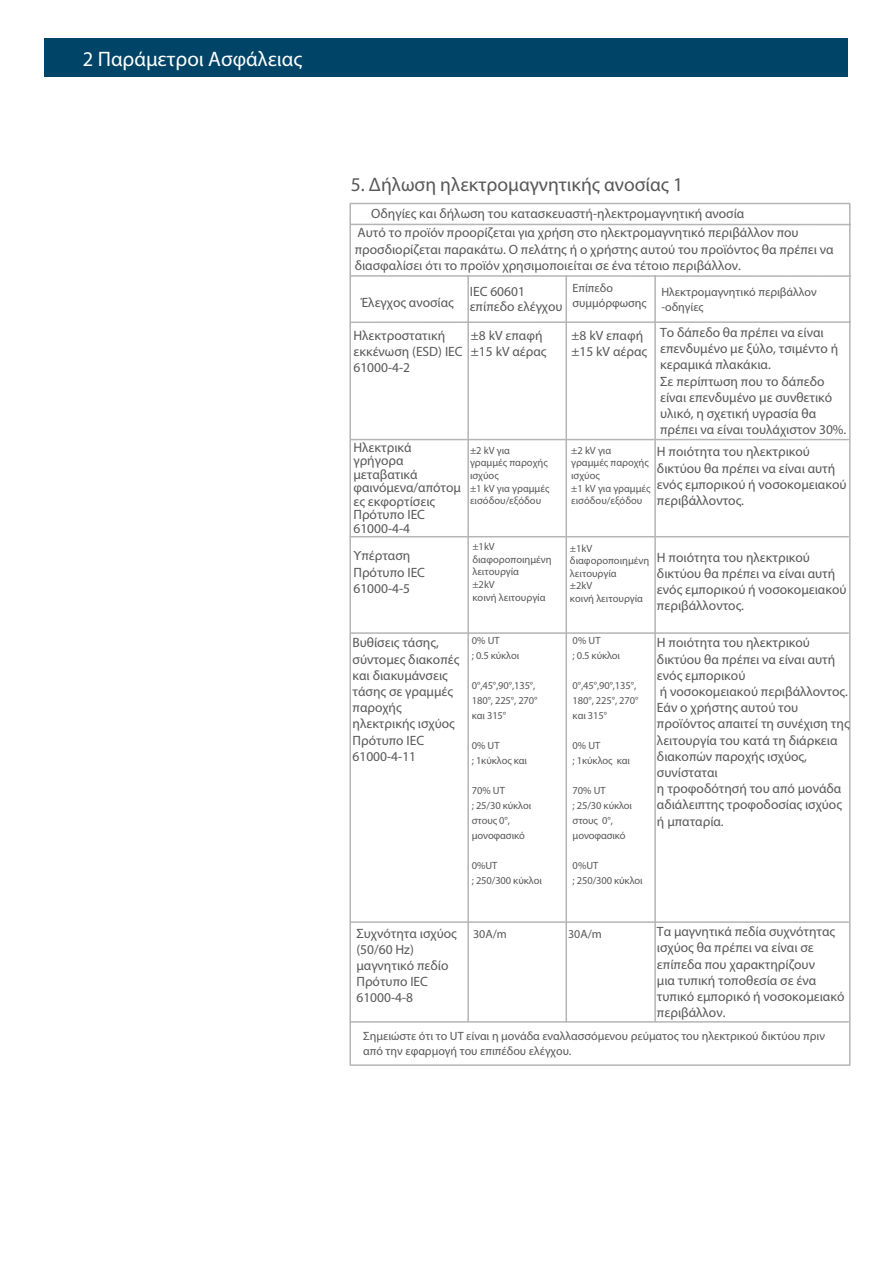
<style>
.page{position:relative;width:893px;height:1263px;background:#fff}
.page>*{position:absolute;margin:0;border:0;box-sizing:border-box;transform-origin:0 0}
.t1{font:700 21px "Helvetica Neue LT Pro";color:#fff}
.t2{font:19.5px "Helvetica Neue LT Pro";color:#595757}
.t3{font:300 13.5px/16.2px "Helvetica Neue LT Pro";color:#595757}
.t4{font:300 12px/15px "Helvetica Neue LT Pro";color:#595757}
.t5{font:300 10.5px/12.6px "Helvetica Neue LT Pro";color:#595757}
</style>
<div class="page">
<div style="left:45px;top:38px;width:803px;height:39px;background:#004467"></div>
<svg style="left:349px;top:202px;width:502px;height:864px"></svg>
<hr style="left:351px;top:439px;width:497px;height:1px;background:#b5b5b6">
<hr style="left:565px;top:276px;width:2px;height:746px;background:#b5b5b6">
<hr style="left:351px;top:632px;width:497px;height:2px;background:#b5b5b6">
<hr style="left:351px;top:921px;width:497px;height:2px;background:#b5b5b6">
<hr style="left:350px;top:1021px;width:498px;height:2px;background:#b5b5b6">
<hr style="left:350px;top:536px;width:498px;height:1px;background:#b5b5b6">
<h1 class="t1" style="left:83px;top:46px;width:221px">2 Παράμετροι Ασφάλειας</h1>
<h2 class="t2" style="left:351px;top:173px;width:334px">5. Δήλωση ηλεκτρομαγνητικής ανοσίας 1</h2>
<p class="t3" style="left:371px;top:205px;width:375px">Οδηγίες και δήλωση του κατασκευαστή-ηλεκτρομαγνητική ανοσία</p>
<p class="t3" style="left:355px;top:225px;width:480px">Αυτό το προϊόν προορίζεται για χρήση στο ηλεκτρομαγνητικό περιβάλλον που προσδιορίζεται παρακάτω. Ο πελάτης ή ο χρήστης αυτού του προϊόντος θα πρέπει να διασφαλίσει ότι το προϊόν χρησιμοποιείται σε ένα τέτοιο περιβάλλον.</p>
<p class="t3" style="left:470px;top:283px;width:94px;line-height:15px">IEC 60601 επίπεδο ελέγχου</p>
<p class="t4" style="left:573px;top:280px;width:75px">Επίπεδο συμμόρφωσης</p>
<p class="t3" style="left:572px;top:327px;width:77px">±8 kV επαφή ±15 kV αέρας</p>
<p class="t3" style="left:361px;top:294px;width:95px">Έλεγχος ανοσίας</p>
<p class="t3" style="left:353px;top:327px;width:111px">Ηλεκτροστατική εκκένωση (ESD) IEC<br>61000-4-2</p>
<p class="t3" style="left:471px;top:327px;width:77px">±8 kV επαφή ±15 kV αέρας</p>
<p class="t4" style="left:661px;top:284px;width:157px">Ηλεκτρομαγνητικό περιβάλλον -οδηγίες</p>
<p class="t3" style="left:660px;top:324px;width:188px">Το δάπεδο θα πρέπει να είναι επενδυμένο με ξύλο, τσιμέντο ή κεραμικά πλακάκια.<br>Σε περίπτωση που το δάπεδο είναι επενδυμένο με συνθετικό υλικό, η σχετική υγρασία θα πρέπει να είναι τουλάχιστον 30%.</p>
<p class="t3" style="left:353px;top:440px;width:109px;line-height:13.5px">Ηλεκτρικά γρήγορα μεταβατικά φαινόμενα/απότομ ες εκφορτίσεις<br>Πρότυπο IEC<br>61000-4-4</p>
<p class="t3" style="left:353px;top:547px;width:73px">Υπέρταση<br>Πρότυπο IEC<br>61000-4-5</p>
<p class="t5" style="left:470px;top:444px;width:81px">±2 kV για γραμμές παροχής ισχύος<br>±1 kV για γραμμές εισόδου/εξόδου</p>
<p class="t5" style="left:472px;top:540px;width:81px">±1kV διαφοροποιημένη λειτουργία<br>±2kV<br>κοινή λειτουργία</p>
<p class="t3" style="left:353px;top:634px;width:108px">Βυθίσεις τάσης, σύντομες διακοπές και διακυμάνσεις τάσης σε γραμμές παροχής ηλεκτρικής ισχύος<br>Πρότυπο IEC<br>61000-4-11</p>
<p class="t5" style="left:472px;top:632px;width:49px;line-height:15px">0% UT<br>; 0.5 κύκλοι</p>
<p class="t5" style="left:472px;top:677px;width:67px;line-height:15px">0°,45°,90°,135°,<br>180°, 225°, 270° και 315°</p>
<p class="t5" style="left:472px;top:737px;width:57px;line-height:15px">0% UT<br>; 1κύκλος και</p>
<p class="t5" style="left:472px;top:782px;width:61px;line-height:15px">70% UT<br>; 25/30 κύκλοι στους 0°, μονοφασικό</p>
<p class="t5" style="left:472px;top:857px;width:72px;line-height:15px">0%UT<br>; 250/300 κύκλοι</p>
<p class="t5" style="left:571px;top:444px;width:81px">±2 kV για γραμμές παροχής ισχύος<br>±1 kV για γραμμές εισόδου/εξόδου</p>
<p class="t3" style="left:657px;top:444px;width:191px">Η ποιότητα του ηλεκτρικού δικτύου θα πρέπει να είναι αυτή ενός εμπορικού ή νοσοκομειακού περιβάλλοντος.</p>
<p class="t5" style="left:570px;top:542px;width:81px">±1kV διαφοροποιημένη λειτουργία<br>±2kV<br>κοινή λειτουργία</p>
<p class="t5" style="left:573px;top:633px;width:49px;line-height:15px">0% UT<br>; 0.5 κύκλοι</p>
<p class="t5" style="left:573px;top:678px;width:67px;line-height:15px">0°,45°,90°,135°,<br>180°, 225°, 270° και 315°</p>
<p class="t5" style="left:573px;top:738px;width:59px;line-height:15px">0% UT<br>; 1κύκλος και</p>
<p class="t5" style="left:573px;top:783px;width:61px;line-height:15px">70% UT<br>; 25/30 κύκλοι στους 0°, μονοφασικό</p>
<p class="t5" style="left:573px;top:858px;width:72px;line-height:15px">0%UT<br>; 250/300 κύκλοι</p>
<p class="t3" style="left:657px;top:549px;width:191px">Η ποιότητα του ηλεκτρικού δικτύου θα πρέπει να είναι αυτή ενός εμπορικού ή νοσοκομειακού περιβάλλοντος.</p>
<p class="t3" style="left:657px;top:634px;width:194px">Η ποιότητα του ηλεκτρικού δικτύου θα πρέπει να είναι αυτή ενός εμπορικού<br>ή νοσοκομειακού περιβάλλοντος.<br>Εάν ο χρήστης αυτού του προϊόντος απαιτεί τη συνέχιση της λειτουργία του κατά τη διάρκεια διακοπών παροχής ισχύος, συνίσταται<br>η τροφοδότησή του από μονάδα αδιάλειπτης τροφοδοσίας ισχύος ή μπαταρία.</p>
<p class="t3" style="left:356px;top:925px;width:102px">Συχνότητα ισχύος (50/60 Hz) μαγνητικό πεδίο<br>Πρότυπο IEC<br>61000-4-8</p>
<p class="t4" style="left:473px;top:926px;width:35px">30A/m</p>
<p class="t4" style="left:568px;top:926px;width:35px">30A/m</p>
<p class="t3" style="left:657px;top:923px;width:189px">Τα μαγνητικά πεδία συχνότητας ισχύος θα πρέπει να είναι σε επίπεδα που χαρακτηρίζουν<br>μια τυπική τοποθεσία σε ένα τυπικό εμπορικό ή νοσοκομειακό περιβάλλον.</p>
<p class="t4" style="left:363px;top:1029px;width:463px;line-height:14.4px">Σημειώστε ότι το UT είναι η μονάδα εναλλασσόμενου ρεύματος του ηλεκτρικού δικτύου πριν από την εφαρμογή του επιπέδου ελέγχου.</p>
</div>
